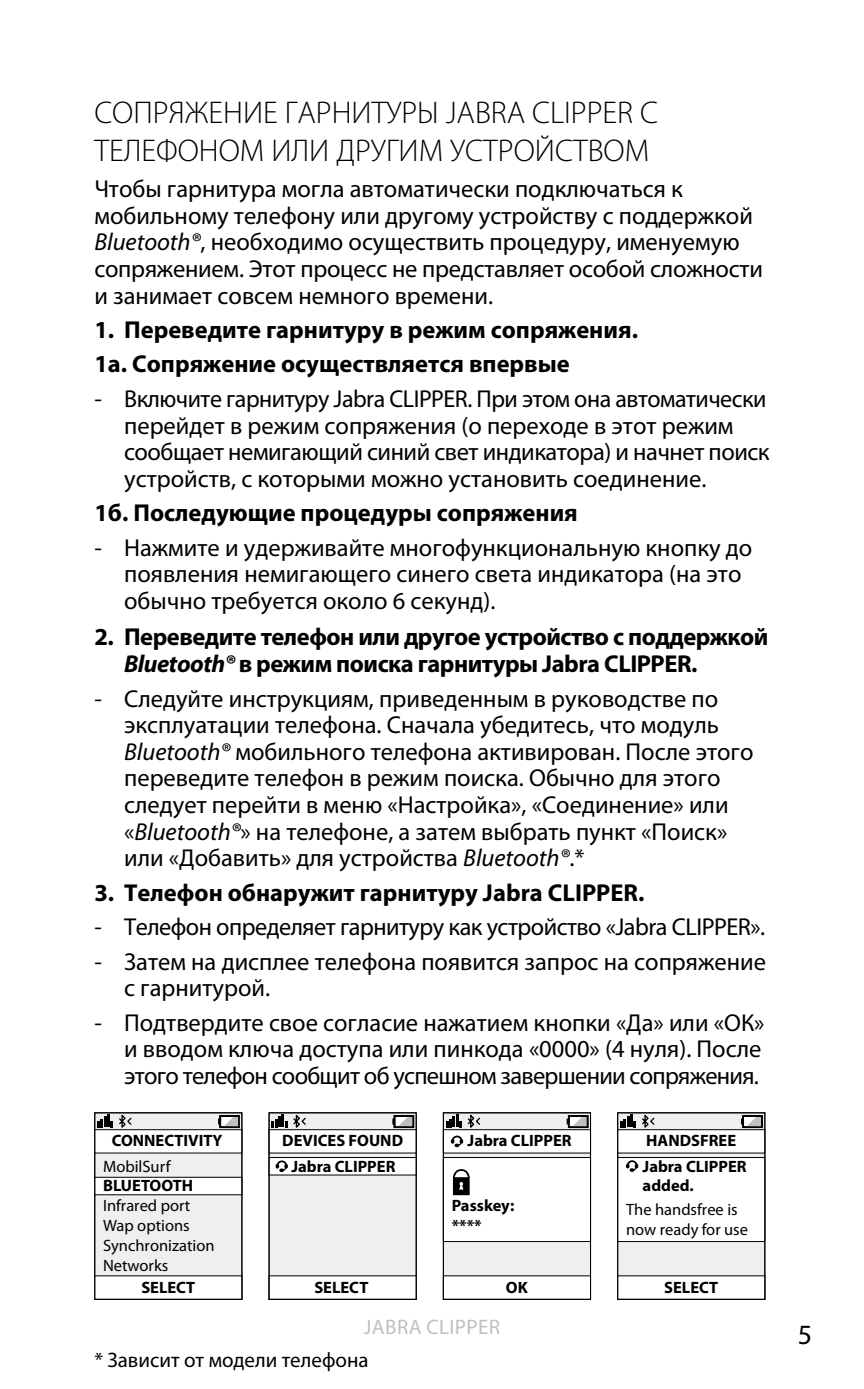
<style>
.page{position:relative;width:864px;height:1389px;background:#fff}
.page>*{position:absolute;margin:0;border:0;box-sizing:border-box;transform-origin:0 0}
.t1{font:300 31.5px "Myriad Pro";color:#000}
.t2{font:28px "Myriad Pro";color:#000}
.t3{font:24.5px/26.6px "Myriad Pro";color:#000}
.t4{font:24.5px/26.6px "Myriad Pro";letter-spacing:-.02em;color:#000}
.t5{font:700 24.5px/34.3px "Myriad Pro";color:#000}
.t6{font:700 24.5px/26.6px "Myriad Pro";letter-spacing:-.02em;color:#000}
.t7{font:21px "Myriad Pro";color:#000}
.t8{font:21px "Myriad Pro";letter-spacing:.02em;color:#bfc0c0}
.t9{font:700 16.45px/19.6px "Myriad Pro";color:#000}
.t10{font:16.45px/19.6px "Myriad Pro";color:#000}
.s1{font-style:italic}
</style>
<div class="page">
<svg style="left:94px;top:1112px;width:669px;height:188px"></svg>
<div style="left:617px;top:1129px;width:148px;height:24px;background:#fff;border:1px solid #000"></div>
<div style="left:617px;top:1276px;width:147px;height:23px;background:#fff"></div>
<div style="left:617px;top:1158px;width:147px;height:84px;background:#fff"></div>
<div style="left:617px;top:1157px;width:148px;height:85px;border:1px solid #000"></div>
<svg style="left:620px;top:1114px;width:35px;height:16px"></svg>
<svg style="left:626px;top:1160px;width:12px;height:12px"></svg>
<div style="left:617px;top:1112px;width:148px;height:188px;border:1px solid #000"></div>
<svg style="left:217px;top:1114px;width:23px;height:15px"></svg>
<svg style="left:391px;top:1114px;width:24px;height:15px"></svg>
<svg style="left:565px;top:1114px;width:24px;height:15px"></svg>
<svg style="left:739px;top:1114px;width:24px;height:15px"></svg>
<p class="t1" style="left:94px;top:95px;width:110px">СОПРЯЖЕНИЕ</p>
<p class="t1" style="left:285px;top:95px;width:32px">ГАРНИ</p>
<p class="t1" style="left:371px;top:95px;width:288px">ТУРЫ JABRA CLIPPER С</p>
<p class="t1" style="left:94px;top:133px;width:105px">ТЕЛЕФОНО</p>
<p class="t1" style="left:240px;top:133px;width:410px">М ИЛИ ДРУГИ М УСТРО ЙСТВОМ</p>
<p class="t3" style="left:94px;top:175px;width:669px">Чтобы гарнитура могла автоматически подключаться к мобильному телефону или другому устройству с поддержкой <span class="s1">Bluetooth®</span>, необходимо осуществить процедуру, именуемую сопряжением. Этот процесс не представляет особой сложности и занимает совсем немного времени.</p>
<p class="t5" style="left:94px;top:312px;width:545px">1. Переведите гарнитуру в режим сопряжения.<br>1а. Сопряжение осуществляется впервые</p>
<p class="t4" style="left:124px;top:385px;width:646px;text-indent:-30px">- Включите гарнитуру Jabra CLIPPER. При этом она автоматически перейдет в режим сопряжения (о переходе в этот режим сообщает немигающий синий свет индикатора) и начнет поиск устройств, с которыми можно установить соединение.</p>
<p class="t5" style="left:94px;top:495px;width:485px">1б. Последующие процедуры сопряжения</p>
<p class="t3" style="left:124px;top:534px;width:629px;text-indent:-30px">- Нажмите и удерживайте многофункциональную кнопку до появления немигающего синего света индикатора (на это обычно требуется около 6 секунд).</p>
<p class="t6" style="left:124px;top:623px;width:645px;text-indent:-30px">2. Переведите телефон или другое устройство с поддержкой<br><span class="s1">Bluetooth®</span> в режим поиска гарнитуры Jabra CLIPPER.</p>
<p class="t3" style="left:124px;top:685px;width:630px;text-indent:-30px">- Следуйте инструкциям, приведенным в руководстве по эксплуатации телефона. Сначала убедитесь, что модуль <span class="s1">Bluetooth®</span> мобильного телефона активирован. После этого переведите телефон в режим поиска. Обычно для этого следует перейти в меню «Настройка», «Соединение» или «<span class="s1">Bluetooth®</span>» на телефоне, а затем выбрать пункт «Поиск» или «Добавить» для устройства <span class="s1">Bluetooth®</span>.*</p>
<p class="t5" style="left:94px;top:874px;width:551px">3. Телефон обнаружит гарнитуру Jabra CLIPPER.</p>
<p class="t4" style="left:94px;top:913px;width:670px">- Телефон определяет гарнитуру как устройство «Jabra CLIPPER».</p>
<p class="t3" style="left:124px;top:948px;width:643px;text-indent:-30px">- Затем на дисплее телефона появится запрос на сопряжение с гарнитурой.</p>
<p class="t3" style="left:124px;top:1009px;width:641px;text-indent:-30px">- Подтвердите свое согласие нажатием кнопки «Да» или «ОК» и вводом ключа доступа или пинкода «0000» (4 нуля). После этого телефон сообщит об успешном завершении сопряжения.</p>
<p class="t9" style="left:112px;top:1131px;width:112px">CONNECTIVITY</p>
<p class="t10" style="left:103px;top:1156px;width:69px">MobilSurf</p>
<p class="t9" style="left:103px;top:1176px;width:92px">BLUETOOTH</p>
<p class="t10" style="left:103px;top:1196px;width:113px">Infrared port<br>Wap options<br>Synchronization<br>Networks</p>
<p class="t9" style="left:141px;top:1277px;width:55px">SELECT</p>
<p class="t9" style="left:282px;top:1128px;width:122px;line-height:25.2px;text-align:center">DEVICES FOUND<br>Jabra CLIPPER</p>
<p class="t9" style="left:467px;top:1131px;width:105px">Jabra CLIPPER</p>
<p class="t9" style="left:314px;top:1277px;width:55px">SELECT</p>
<p class="t9" style="left:451px;top:1195px;width:64px">Passkey: ****</p>
<p class="t9" style="left:505px;top:1277px;width:23px">OK</p>
<p class="t8" style="left:363px;top:1314px;width:136px">Jabra CLIPPER</p>
<p class="t7" style="left:94px;top:1347px;width:276px">* Зависит от модели телефона</p>
<p class="t9" style="left:646px;top:1131px;width:91px">HANDSFREE</p>
<p class="t9" style="left:642px;top:1156px;width:105px">Jabra CLIPPER added.</p>
<p class="t10" style="left:625px;top:1200px;width:123px">The handsfree is now ready for use</p>
<p class="t9" style="left:664px;top:1277px;width:55px">SELECT</p>
<p class="t2" style="left:797px;top:1317px;width:16px">5</p>
</div>
